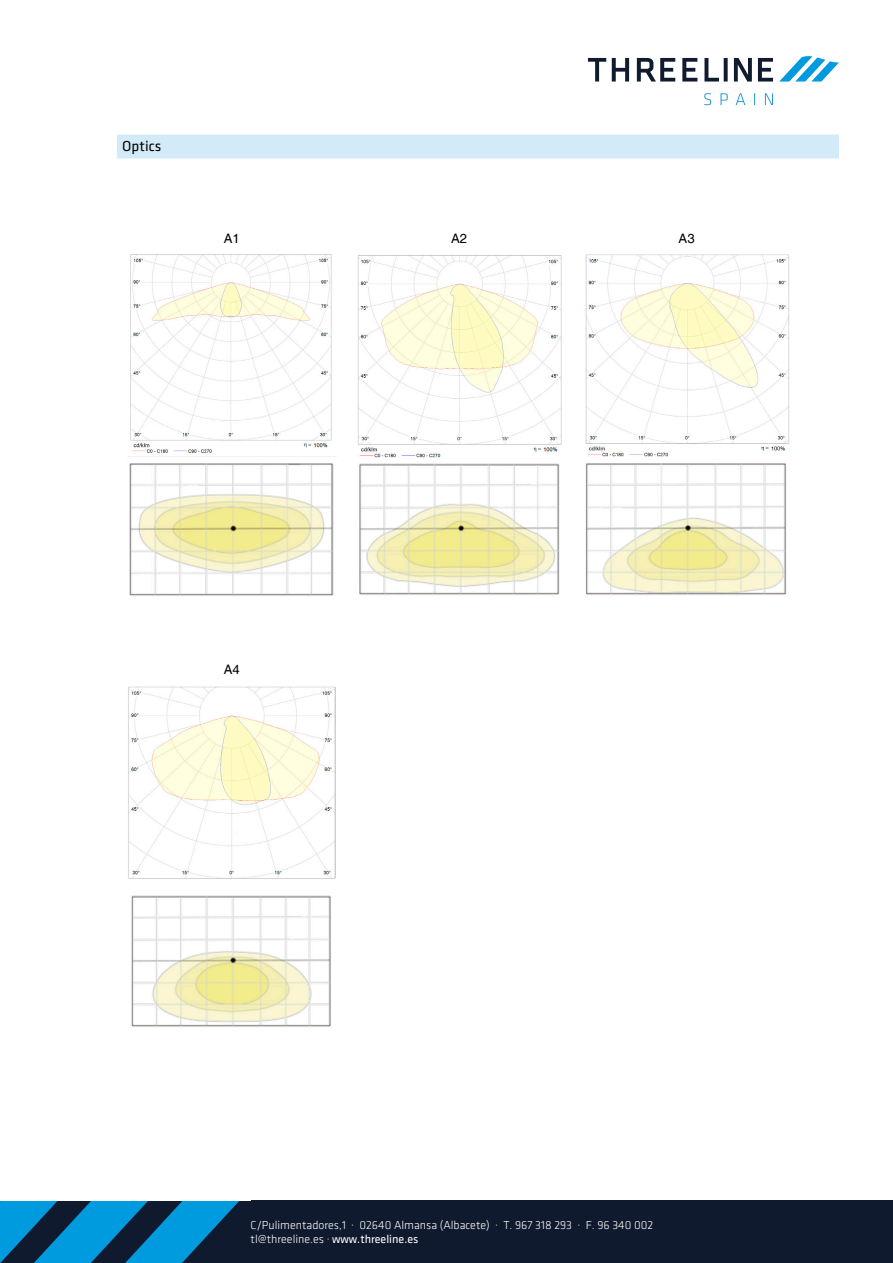
<style>
.page{position:relative;width:893px;height:1263px;background:#fff}
.page>*{position:absolute;margin:0;border:0;box-sizing:border-box;transform-origin:0 0}
.t1{font:15px "Klavika";color:#000}
.t2{font:13.05px "Helvetica";color:#000}
.t3{font:300 12px/14.4px "Klavika";color:#fff}
.s1{font-weight:400}
</style>
<div class="page">
<div style="left:0;top:1201px;width:893px;height:62px;background:#101a2f"></div>
<svg style="left:0;top:1201px;width:239px;height:62px"></svg>
<svg style="left:588px;top:58px;width:185px;height:24px"></svg>
<svg style="left:704px;top:93px;width:7px;height:12px"></svg>
<svg style="left:720px;top:93px;width:8px;height:12px"></svg>
<svg style="left:736px;top:93px;width:9px;height:12px"></svg>
<svg style="left:754px;top:93px;width:1px;height:12px"></svg>
<svg style="left:765px;top:93px;width:8px;height:12px"></svg>
<svg style="left:779px;top:56px;width:60px;height:26px"></svg>
<div style="left:116px;top:134px;width:723px;height:25px;background:#d3eaf8"></div>
<hr style="left:116px;top:133px;width:723px;height:2px;background:#fff">
<svg style="left:116px;top:135px;width:1px;height:23px"></svg>
<hr style="left:116px;top:158px;width:723px;height:2px;background:#fff">
<img style="left:358px;top:255px;width:204px;height:203px">
<img style="left:359px;top:464px;width:201px;height:131px">
<img style="left:585px;top:255px;width:205px;height:202px">
<img style="left:585px;top:464px;width:202px;height:131px">
<img style="left:128px;top:686px;width:208px;height:193px">
<img style="left:131px;top:895px;width:200px;height:132px">
<img style="left:130px;top:255px;width:202px;height:198px">
<img style="left:129px;top:464px;width:205px;height:132px">
<p class="t1" style="left:122px;top:138px;width:41px">Optics</p>
<p class="t2" style="left:224px;top:231px;width:17px">A1</p>
<p class="t2" style="left:451px;top:231px;width:17px">A2</p>
<p class="t2" style="left:679px;top:231px;width:17px">A3</p>
<p class="t2" style="left:224px;top:662px;width:17px">A4</p>
<p class="t3" style="left:251px;top:1218px;width:404px">C/Pulimentadores,1 · 02640 Almansa (Albacete) · T. 967 318 293 · F. 96 340 002 tl@threeline.es · <span class="s1">www.threeline.es</span></p>
</div>
